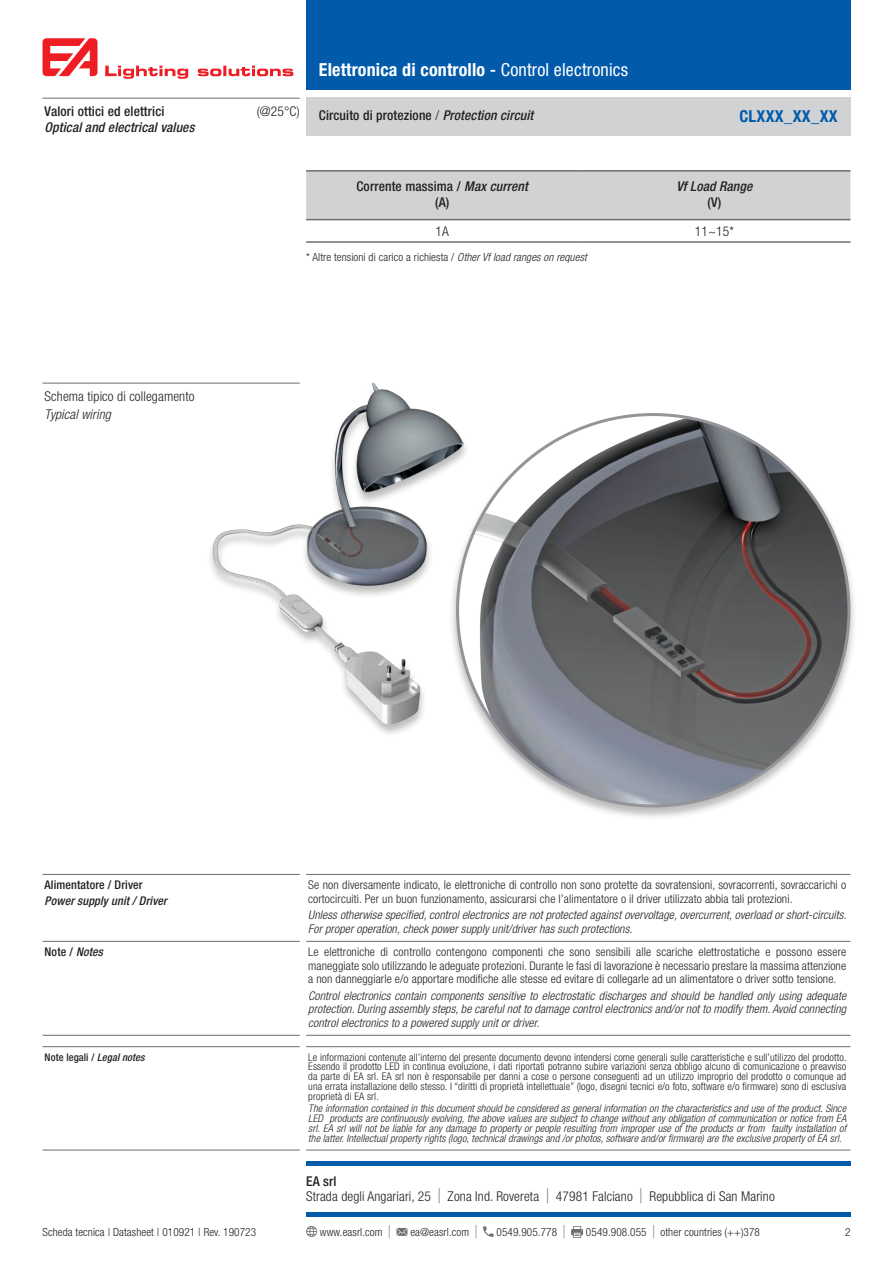
<style>
.page{position:relative;width:893px;height:1263px;background:#fff}
.page>*{position:absolute;margin:0;border:0;box-sizing:border-box;transform-origin:0 0}
.t1{font:700 condensed 18px "Helvetica Neue LT Std";letter-spacing:.01em;color:#fff}
.t2{font:700 condensed 16.5px "Helvetica Neue LT Std";letter-spacing:.02em;color:#015aaa}
.t3{font:300 condensed 13.5px/15.8px "Helvetica Neue LT Std";letter-spacing:.01em;color:#231f20}
.t4{font:500 condensed 13.5px/15.8px "Helvetica Neue LT Std";letter-spacing:.01em;color:#231f20;text-align:center}
.t5{font:italic 500 condensed 13.5px "Helvetica Neue LT Std";letter-spacing:.01em;color:#231f20}
.t6{font:italic 300 condensed 13.5px "Helvetica Neue LT Std";letter-spacing:.01em;color:#231f20}
.t7{font:300 condensed 12px/13.5px "Helvetica Neue LT Std";letter-spacing:.01em;color:#231f20}
.t8{font:italic 300 condensed 12px/13.5px "Helvetica Neue LT Std";letter-spacing:.01em;color:#231f20}
.t9{font:500 condensed 12px "Helvetica Neue LT Std";letter-spacing:.01em;color:#231f20}
.t10{font:italic 500 condensed 12px "Helvetica Neue LT Std";letter-spacing:.01em;color:#231f20}
.t11{font:300 condensed 11.25px "Helvetica Neue LT Std";letter-spacing:.01em;color:#231f20}
.t12{font:300 condensed 10.5px/9.8px "Helvetica Neue LT Std";letter-spacing:.01em;color:#231f20;text-align:justify}
.t13{font:italic 300 condensed 10.5px/9.8px "Helvetica Neue LT Std";letter-spacing:.01em;color:#231f20;text-align:justify}
.t14{font:500 condensed 10.5px "Helvetica Neue LT Std";letter-spacing:.01em;color:#231f20}
.s1{font-weight:500}
.s2{font-weight:400}
.s3{font-weight:300}
.s4{font-style:italic}
.s5{font-size:20.25px;color:#6c6d70}
.s6{font-size:18px;color:#6c6d70}
</style>
<div class="page">
<div style="left:306px;top:0;width:544px;height:89px;background:#015aaa"></div>
<svg style="left:43px;top:38px;width:55px;height:38px"></svg>
<svg style="left:105px;top:66px;width:188px;height:13px"></svg>
<hr style="left:306px;top:1212px;width:544px;height:4px;background:#015aaa">
<svg style="left:306px;top:1226px;width:11px;height:11px"></svg>
<svg style="left:396px;top:1228px;width:11px;height:8px"></svg>
<svg style="left:483px;top:1226px;width:11px;height:11px"></svg>
<svg style="left:571px;top:1226px;width:12px;height:12px"></svg>
<div style="left:306px;top:98px;width:544px;height:38px;background:#d1d2d4"></div>
<hr style="left:43px;top:98px;width:257px;height:1px;background:#6c6d70">
<div style="left:306px;top:172px;width:544px;height:47px;background:#d1d2d4"></div>
<hr style="left:306px;top:219px;width:272px;height:1px;background:#6c6d70">
<hr style="left:578px;top:219px;width:272px;height:1px;background:#6c6d70">
<hr style="left:306px;top:241px;width:272px;height:2px;background:#6c6d70">
<hr style="left:578px;top:241px;width:272px;height:2px;background:#6c6d70">
<hr style="left:306px;top:170px;width:272px;height:2px;background:#6c6d70">
<hr style="left:578px;top:170px;width:272px;height:2px;background:#6c6d70">
<hr style="left:306px;top:1161px;width:544px;height:4px;background:#015aaa">
<hr style="left:43px;top:1046px;width:257px;height:1px;background:#6c6d70">
<hr style="left:306px;top:1046px;width:544px;height:1px;background:#6c6d70">
<hr style="left:43px;top:1150px;width:257px;height:1px;background:#6c6d70">
<hr style="left:306px;top:1150px;width:544px;height:1px;background:#6c6d70">
<hr style="left:43px;top:874px;width:257px;height:1px;background:#6c6d70">
<hr style="left:306px;top:874px;width:544px;height:1px;background:#6c6d70">
<hr style="left:43px;top:941px;width:257px;height:1px;background:#6c6d70">
<hr style="left:306px;top:941px;width:544px;height:1px;background:#6c6d70">
<hr style="left:43px;top:1035px;width:257px;height:1px;background:#6c6d70">
<hr style="left:306px;top:1035px;width:544px;height:1px;background:#6c6d70">
<div style="left:449px;top:413px;width:408px;height:408px;background:#231f20;opacity:.3"></div>
<img style="left:458px;top:415px;width:391px;height:391px;border-radius:196px">
<div style="left:206px;top:383px;width:264px;height:354px;background:#231f20;opacity:.3"></div>
<img style="left:213px;top:383px;width:251px;height:341px">
<hr style="left:43px;top:383px;width:257px;height:1px;background:#6c6d70">
<p class="t4" style="left:45px;top:103px;width:121px">Valori ottici ed elettrici</p>
<p class="t3" style="left:257px;top:104px;width:44px">(@25°C)</p>
<p class="t5" style="left:45px;top:119px;width:151px">Optical and electrical values</p>
<h1 class="t1" style="left:319px;top:59px;width:311px">Elettronica di controllo <span class="s1">-</span> <span class="s2">Control electronics</span></h1>
<p class="t4" style="left:319px;top:107px;width:216px">Circuito di protezione <span class="s3">/</span> <span class="s4">Protection circuit</span></p>
<h2 class="t2" style="left:739px;top:106px;width:100px">CLXXX_XX_XX</h2>
<p class="t4" style="left:356px;top:178px;width:173px">Corrente massima / <span class="s4">Max current </span>(A)</p>
<p class="t5" style="left:676px;top:178px;width:78px">Vf Load Range</p>
<p class="t4" style="left:707px;top:194px;width:15px">(V)</p>
<p class="t3" style="left:45px;top:388px;width:151px">Schema tipico di collegamento</p>
<p class="t6" style="left:45px;top:407px;width:68px">Typical wiring</p>
<p class="t3" style="left:436px;top:223px;width:15px">1A</p>
<p class="t3" style="left:695px;top:223px;width:41px">11~15*</p>
<p class="t11" style="left:306px;top:250px;width:282px">* Altre tensioni di carico a richiesta / <span class="s4">Other Vf load ranges on request</span></p>
<p class="t9" style="left:45px;top:878px;width:100px">Alimentatore / Driver</p>
<p class="t10" style="left:45px;top:893px;width:124px">Power supply unit / Driver</p>
<p class="t7" style="left:308px;top:878px;width:539px">Se non diversamente indicato, le elettroniche di controllo non sono protette da sovratensioni, sovracorrenti, sovraccarichi o cortocircuiti. Per un buon funzionamento, assicurarsi che l’alimentatore o il driver utilizzato abbia tali protezioni.</p>
<p class="t8" style="left:308px;top:909px;width:540px">Unless otherwise specified, control electronics are not protected against overvoltage, overcurrent, overload or short-circuits.<br>For proper operation, check power supply unit/driver has such protections.</p>
<p class="t9" style="left:45px;top:945px;width:60px">Note / <span class="s4">Notes</span></p>
<p class="t7" style="left:308px;top:945px;width:539px;text-align:justify">Le elettroniche di controllo contengono componenti che sono sensibili alle scariche elettrostatiche e possono essere maneggiate solo utilizzando le adeguate protezioni. Durante le fasi di lavorazione è necessario prestare la massima attenzione a non danneggiarle e/o apportare modifiche alle stesse ed evitare di collegarle ad un alimentatore o driver sotto tensione.</p>
<p class="t8" style="left:308px;top:989px;width:539px;text-align:justify">Control electronics contain components sensitive to electrostatic discharges and should be handled only using adequate protection. During assembly steps, be careful not to damage control electronics and/or not to modify them. Avoid connecting control electronics to a powered supply unit or driver.</p>
<p class="t14" style="left:45px;top:1050px;width:102px">Note legali / <span class="s4">Legal notes</span></p>
<p class="t12" style="left:308px;top:1052px;width:540px">Le informazioni contenute all’interno del presente documento devono intendersi come generali sulle caratteristiche e sull’utilizzo del prodotto.<br>Essendo il prodotto LED in continua evoluzione, i dati riportati potranno subire variazioni senza obbligo alcuno di comunicazione o preavviso da parte di EA srl. EA srl non è responsabile per danni a cose o persone conseguenti ad un utilizzo improprio del prodotto o comunque ad una errata installazione dello stesso. I “diritti di proprietà intellettuale” (logo, disegni tecnici e/o foto, software e/o firmware) sono di esclusiva proprietà di EA srl.</p>
<p class="t13" style="left:308px;top:1104px;width:539px">The information contained in this document should be considered as general information on the characteristics and use of the product. Since LED products are continuously evolving, the above values are subject to change without any obligation of communication or notice from EA srl. EA srl will not be liable for any damage to property or people resulting from improper use of the products or from faulty installation of the latter. Intellectual property rights (logo, technical drawings and /or photos, software and/or firmware) are the exclusive property of EA srl.</p>
<p class="t3" style="left:306px;top:1173px;width:470px"><span class="s1">EA srl<br></span>Strada degli Angariari, 25 <span class="s5">|</span> Zona Ind. Rovereta <span class="s5">|</span> 47981 Falciano <span class="s5">|</span> Repubblica di San Marino</p>
<p class="t11" style="left:43px;top:1225px;width:215px">Scheda tecnica | Datasheet | 010921 | Rev. 190723</p>
<p class="t11" style="left:320px;top:1225px;width:72px">www.easrl.com <span class="s6">|</span></p>
<p class="t11" style="left:410px;top:1225px;width:69px">ea@easrl.com <span class="s6">|</span></p>
<p class="t11" style="left:496px;top:1225px;width:70px">0549.905.778 <span class="s6">|</span></p>
<p class="t11" style="left:586px;top:1225px;width:176px">0549.908.055 <span class="s6">|</span> other countries (++)378</p>
<p class="t11" style="left:845px;top:1225px;width:7px">2</p>
</div>
